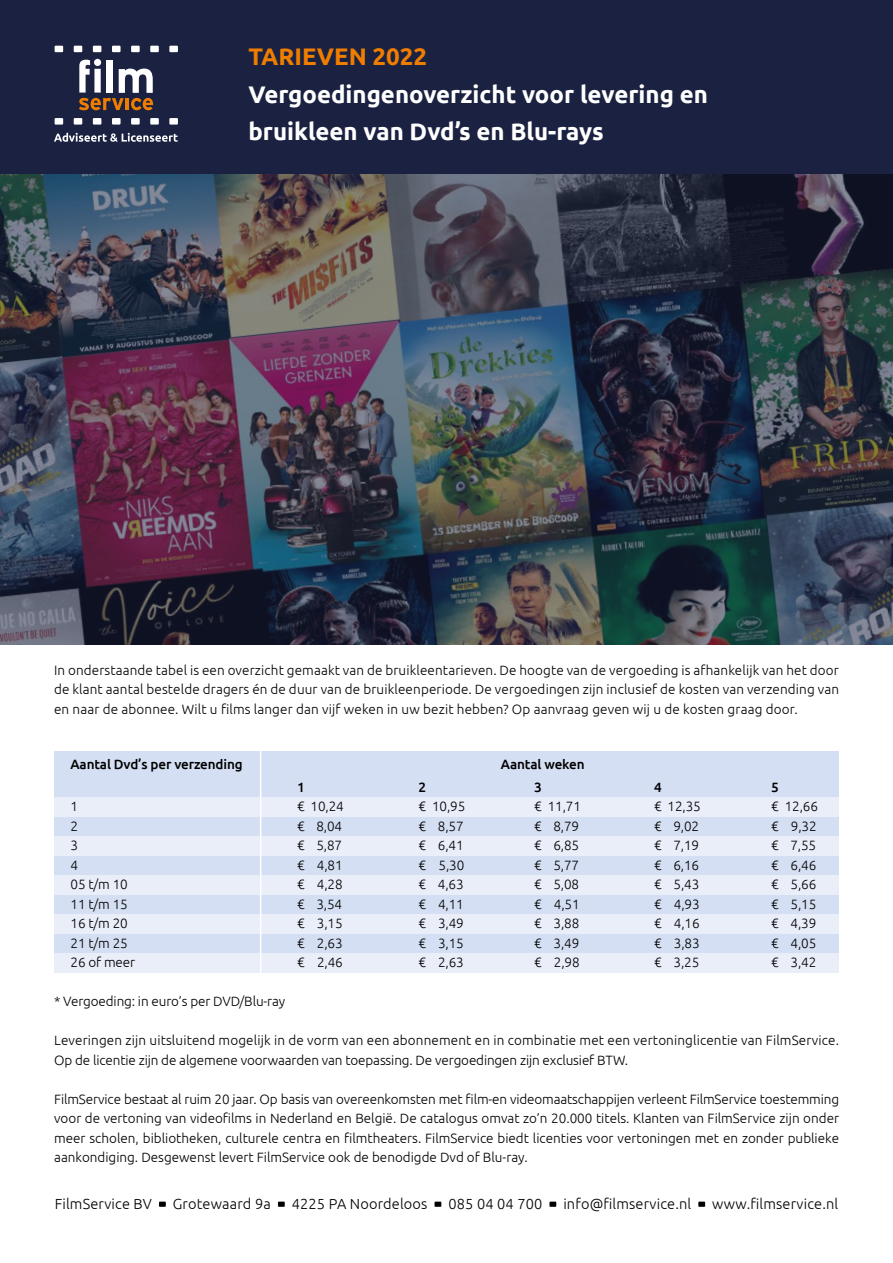
<style>
.page{position:relative;width:893px;height:1263px;background:#fff}
.page>*{position:absolute;margin:0;border:0;box-sizing:border-box;transform-origin:0 0}
.t1{font:700 24px/37.5px "Ubuntu";color:#fff}
.t2{font:700 24px "Ubuntu";color:#ef7d00}
.t3{font:300 14.55px "Ubuntu";letter-spacing:.01em;color:#000}
.t4{font:300 13.5px/19.5px "Ubuntu";color:#000;text-align:justify}
.t5{font:500 13.5px "Ubuntu";letter-spacing:-.01em;color:#000}
</style>
<div class="page">
<div style="left:54px;top:750px;width:785px;height:222px;background:#d5dff3"></div>
<div style="left:54px;top:797px;width:785px;height:19px;background:#e9eef9"></div>
<div style="left:54px;top:836px;width:785px;height:19px;background:#e9eef9"></div>
<div style="left:54px;top:875px;width:785px;height:19px;background:#e9eef9"></div>
<div style="left:54px;top:914px;width:785px;height:19px;background:#e9eef9"></div>
<div style="left:54px;top:953px;width:785px;height:19px;background:#e9eef9"></div>
<div style="left:0;top:0;width:893px;height:174px;background:#1b2241"></div>
<svg style="left:79px;top:59px;width:74px;height:51px"></svg>
<svg style="left:54px;top:133px;width:124px;height:9px"></svg>
<div style="left:74px;top:46px;width:8px;height:6px;background:#fff"></div>
<div style="left:93px;top:46px;width:8px;height:6px;background:#fff"></div>
<div style="left:112px;top:46px;width:9px;height:6px;background:#fff"></div>
<div style="left:131px;top:46px;width:9px;height:6px;background:#fff"></div>
<div style="left:150px;top:46px;width:9px;height:6px;background:#fff"></div>
<div style="left:169px;top:46px;width:9px;height:6px;background:#fff"></div>
<div style="left:55px;top:46px;width:8px;height:6px;background:#fff"></div>
<div style="left:74px;top:118px;width:8px;height:7px;background:#fff"></div>
<div style="left:93px;top:118px;width:8px;height:7px;background:#fff"></div>
<div style="left:112px;top:118px;width:9px;height:7px;background:#fff"></div>
<div style="left:131px;top:118px;width:9px;height:7px;background:#fff"></div>
<div style="left:150px;top:118px;width:9px;height:7px;background:#fff"></div>
<div style="left:169px;top:118px;width:9px;height:7px;background:#fff"></div>
<div style="left:55px;top:118px;width:8px;height:7px;background:#fff"></div>
<img style="left:0;top:174px;width:893px;height:471px">
<div style="left:159px;top:1201px;width:7px;height:6px;background:#000"></div>
<div style="left:278px;top:1201px;width:7px;height:6px;background:#000"></div>
<svg style="left:435px;top:1201px;width:6px;height:6px"></svg>
<div style="left:549px;top:1201px;width:7px;height:6px;background:#000"></div>
<div style="left:698px;top:1201px;width:7px;height:6px;background:#000"></div>
<hr style="left:260px;top:740px;width:1px;height:252px;background:#fff">
<h1 class="t2" style="left:248px;top:42px;width:180px">TARIEVEN 2022</h1>
<h1 class="t1" style="left:248px;top:75px;width:461px">Vergoedingenoverzicht voor levering en bruikleen van Dvd’s en Blu-rays</h1>
<p class="t4" style="left:54px;top:660px;width:787px">In onderstaande tabel is een overzicht gemaakt van de bruikleentarieven. De hoogte van de vergoeding is afhankelijk van het door de klant aantal bestelde dragers én de duur van de bruikleenperiode. De vergoedingen zijn inclusief de kosten van verzending van en naar de abonnee. Wilt u films langer dan vijf weken in uw bezit hebben? Op aanvraag geven wij u de kosten graag door.</p>
<p class="t5" style="left:70px;top:756px;width:174px">Aantal Dvd’s per verzending</p>
<p class="t5" style="left:501px;top:756px;width:85px">Aantal weken</p>
<p class="t5" style="left:297px;top:778px;width:9px">1</p>
<p class="t5" style="left:418px;top:778px;width:9px">2</p>
<p class="t5" style="left:534px;top:778px;width:9px">3</p>
<p class="t5" style="left:654px;top:778px;width:9px">4</p>
<p class="t5" style="left:771px;top:778px;width:9px">5</p>
<p class="t4" style="left:71px;top:796px;width:9px">1</p>
<p class="t4" style="left:297px;top:796px;width:48px">€ 10,24</p>
<p class="t4" style="left:419px;top:796px;width:48px">€ 10,95</p>
<p class="t4" style="left:534px;top:796px;width:49px">€ 11,71</p>
<p class="t4" style="left:654px;top:796px;width:48px">€ 12,35</p>
<p class="t4" style="left:771px;top:796px;width:48px">€ 12,66</p>
<p class="t4" style="left:71px;top:816px;width:9px">2</p>
<p class="t4" style="left:297px;top:816px;width:47px">€ 8,04</p>
<p class="t4" style="left:419px;top:816px;width:47px">€ 8,57</p>
<p class="t4" style="left:534px;top:816px;width:47px">€ 8,79</p>
<p class="t4" style="left:654px;top:816px;width:47px">€ 9,02</p>
<p class="t4" style="left:771px;top:816px;width:47px">€ 9,32</p>
<p class="t4" style="left:71px;top:835px;width:9px">3</p>
<p class="t4" style="left:297px;top:835px;width:47px">€ 5,87</p>
<p class="t4" style="left:419px;top:835px;width:47px">€ 6,41</p>
<p class="t4" style="left:534px;top:835px;width:47px">€ 6,85</p>
<p class="t4" style="left:654px;top:835px;width:47px">€ 7,19</p>
<p class="t4" style="left:771px;top:835px;width:47px">€ 7,55</p>
<p class="t4" style="left:71px;top:855px;width:9px">4</p>
<p class="t4" style="left:297px;top:855px;width:47px">€ 4,81</p>
<p class="t4" style="left:419px;top:855px;width:47px">€ 5,30</p>
<p class="t4" style="left:534px;top:855px;width:47px">€ 5,77</p>
<p class="t4" style="left:654px;top:855px;width:47px">€ 6,16</p>
<p class="t4" style="left:771px;top:855px;width:47px">€ 6,46</p>
<p class="t4" style="left:71px;top:874px;width:59px">05 t/m 10</p>
<p class="t4" style="left:297px;top:874px;width:47px">€ 4,28</p>
<p class="t4" style="left:419px;top:874px;width:47px">€ 4,63</p>
<p class="t4" style="left:534px;top:874px;width:47px">€ 5,08</p>
<p class="t4" style="left:654px;top:874px;width:47px">€ 5,43</p>
<p class="t4" style="left:771px;top:874px;width:47px">€ 5,66</p>
<p class="t4" style="left:71px;top:894px;width:59px">11 t/m 15</p>
<p class="t4" style="left:297px;top:894px;width:47px">€ 3,54</p>
<p class="t4" style="left:419px;top:894px;width:47px">€ 4,11</p>
<p class="t4" style="left:534px;top:894px;width:47px">€ 4,51</p>
<p class="t4" style="left:654px;top:894px;width:47px">€ 4,93</p>
<p class="t4" style="left:771px;top:894px;width:47px">€ 5,15</p>
<p class="t4" style="left:71px;top:913px;width:59px">16 t/m 20</p>
<p class="t4" style="left:297px;top:913px;width:47px">€ 3,15</p>
<p class="t4" style="left:419px;top:913px;width:47px">€ 3,49</p>
<p class="t4" style="left:534px;top:913px;width:47px">€ 3,88</p>
<p class="t4" style="left:654px;top:913px;width:47px">€ 4,16</p>
<p class="t4" style="left:771px;top:913px;width:47px">€ 4,39</p>
<p class="t4" style="left:71px;top:933px;width:59px">21 t/m 25</p>
<p class="t4" style="left:297px;top:933px;width:47px">€ 2,63</p>
<p class="t4" style="left:419px;top:933px;width:47px">€ 3,15</p>
<p class="t4" style="left:534px;top:933px;width:47px">€ 3,49</p>
<p class="t4" style="left:654px;top:933px;width:47px">€ 3,83</p>
<p class="t4" style="left:771px;top:933px;width:47px">€ 4,05</p>
<p class="t4" style="left:71px;top:952px;width:66px">26 of meer</p>
<p class="t4" style="left:297px;top:952px;width:47px">€ 2,46</p>
<p class="t4" style="left:419px;top:952px;width:47px">€ 2,63</p>
<p class="t4" style="left:534px;top:952px;width:47px">€ 2,98</p>
<p class="t4" style="left:654px;top:952px;width:47px">€ 3,25</p>
<p class="t4" style="left:771px;top:952px;width:47px">€ 3,42</p>
<p class="t4" style="left:54px;top:991px;width:233px">* Vergoeding: in euro’s per DVD/Blu-ray</p>
<p class="t4" style="left:54px;top:1030px;width:786px">Leveringen zijn uitsluitend mogelijk in de vorm van een abonnement en in combinatie met een vertoninglicentie van FilmService.<br>Op de licentie zijn de algemene voorwaarden van toepassing. De vergoedingen zijn exclusief BTW.</p>
<p class="t4" style="left:54px;top:1089px;width:786px">FilmService bestaat al ruim 20 jaar. Op basis van overeenkomsten met film-en videomaatschappijen verleent FilmService toestemming voor de vertoning van videofilms in Nederland en België. De catalogus omvat zo’n 20.000 titels. Klanten van FilmService zijn onder meer scholen, bibliotheken, culturele centra en filmtheaters. FilmService biedt licenties voor vertoningen met en zonder publieke aankondiging. Desgewenst levert FilmService ook de benodigde Dvd of Blu-ray.</p>
<p class="t3" style="left:55px;top:1195px;width:99px">FilmService BV</p>
<p class="t3" style="left:173px;top:1195px;width:99px">Grotewaard 9a</p>
<p class="t3" style="left:292px;top:1195px;width:137px">4225 PA Noordeloos</p>
<p class="t3" style="left:448px;top:1195px;width:95px">085 04 04 700</p>
<p class="t3" style="left:563px;top:1195px;width:129px">info@filmservice.nl</p>
<p class="t3" style="left:712px;top:1195px;width:127px">www.filmservice.nl</p>
</div>
